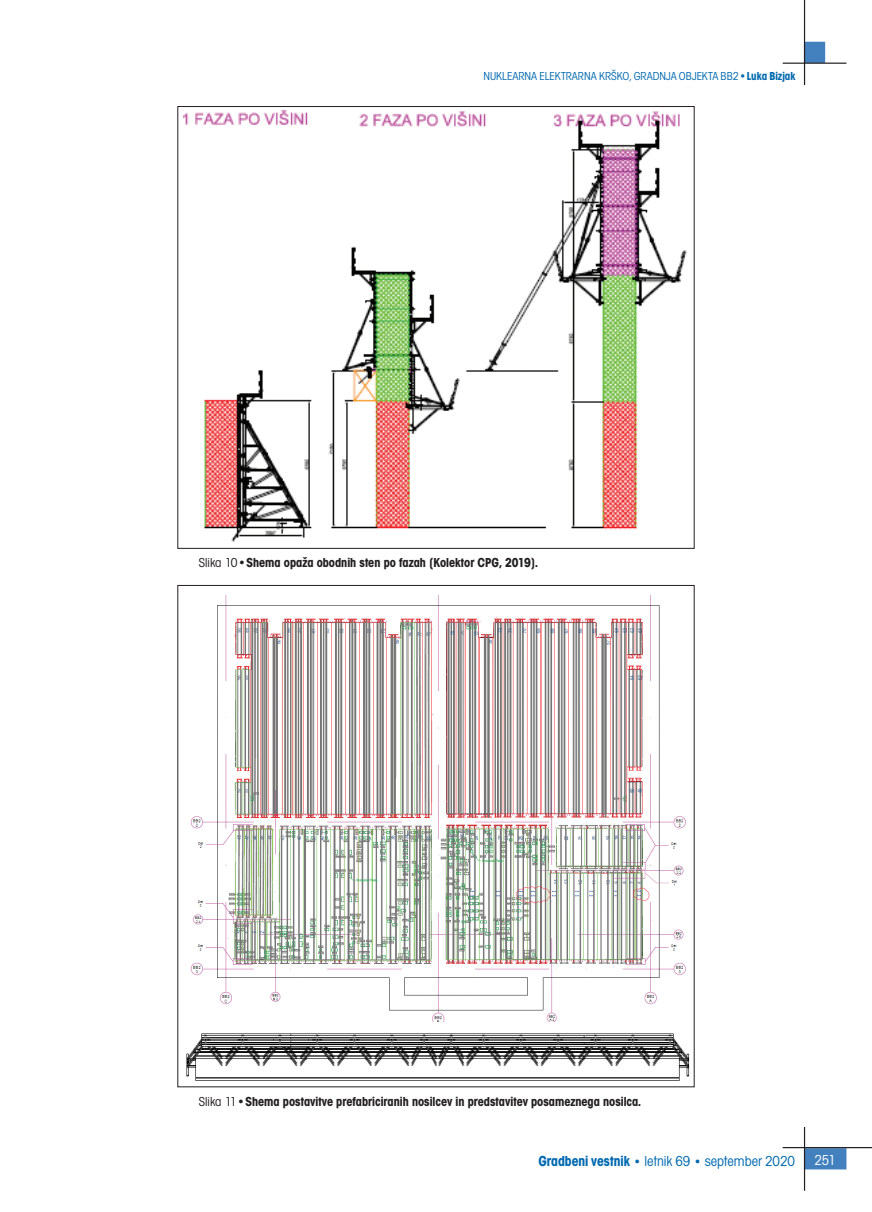
<style>
.page{position:relative;width:872px;height:1212px;background:#fff}
.page>*{position:absolute;margin:0;border:0;box-sizing:border-box;transform-origin:0 0}
.t1{font:condensed 15px "Avant Gar Got Itc TEE";color:#0169af}
.t2{font:condensed 15px "Avant Gar Got Itc TEE";color:#fff}
.t3{font:700 condensed 13.5px "Avant Gar Got Itc TEE";color:#231f20}
.t4{font:condensed 12px "Avant Gar Got Itc TEE";color:#0169af}
.s1{font-weight:700}
.s2{font-weight:400}
.s3{font-weight:700;font-size:13.5px}
</style>
<div class="page">
<div style="left:804px;top:1148px;width:42px;height:21px;background:#4281be;border:2px solid #4281be"></div>
<hr style="left:782px;top:1147px;width:90px;height:1px;background:#231f20">
<hr style="left:804px;top:1127px;width:1px;height:64px;background:#231f20">
<div style="left:804px;top:42px;width:21px;height:21px;background:#4281be;border:2px solid #4281be"></div>
<hr style="left:782px;top:63px;width:64px;height:1px;background:#231f20">
<hr style="left:804px;top:0;width:1px;height:85px;background:#231f20">
<img style="left:186px;top:1033px;width:504px;height:48px">
<img style="left:183px;top:110px;width:504px;height:432px">
<img style="left:190px;top:596px;width:495px;height:426px">
<p class="t4" style="left:483px;top:70px;width:313px">NUKLEARNA ELEKTRARNA KRŠKO, GRADNJA OBJEKTA BB2•<span class="s1">Luka Bizjak</span></p>
<p class="t3" style="left:199px;top:555px;width:341px"><span class="s2">Slika 10•</span>Shema opaža obodnih sten po fazah [Kolektor CPG, 2019].</p>
<p class="t3" style="left:199px;top:1093px;width:444px"><span class="s2">Slika 11•</span>Shema postavitve prefabriciranih nosilcev in predstavitev posameznega nosilca.</p>
<p class="t1" style="left:538px;top:1152px;width:258px"><span class="s1">Gradbeni vestnik</span> <span class="s3">•</span> letnik 69 <span class="s3">•</span> september 2020</p>
<p class="t2" style="left:814px;top:1152px;width:23px">251</p>
</div>
